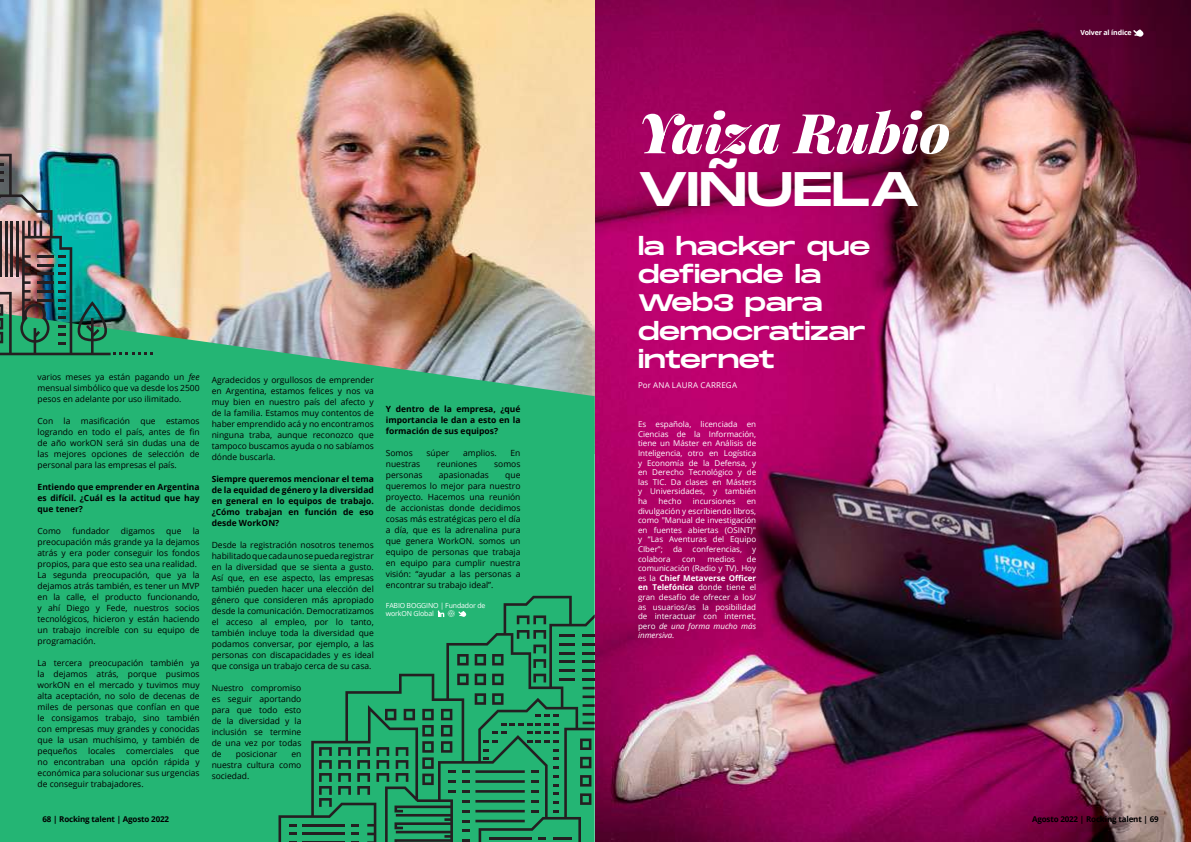
<style>
.page{position:relative;width:1191px;height:842px;background:#fff}
.page>*{position:absolute;margin:0;border:0;box-sizing:border-box;transform-origin:0 0}
.t1{font:italic 900 54.9px "Playfair Display";color:#fff}
.t2{font:48.5px "Monument Extended";letter-spacing:-.01em;color:#fff}
.t3{font:23.9px/28.4px "Monument Extended";letter-spacing:-.01em;color:#fff}
.t4{font:8.5px/11px "Open Sans";color:#000;text-align:justify}
.t5{font:700 8.5px/11px "Open Sans";color:#000;text-align:justify}
.t6{font:8px/9.6px "Open Sans";color:#fff;text-align:justify}
.t7{font:700 8px "Open Sans";letter-spacing:-.02em;color:#000}
.t8{font:8px "Open Sans";letter-spacing:.025em;color:#fff}
.t9{font:7px/8.4px "Open Sans";letter-spacing:-.02em;color:#fff}
.t10{font:700 7px "Open Sans";letter-spacing:-.02em;color:#fff}
.s1{font-style:italic}
.s2{font-weight:700}
</style>
<div class="page">
<img style="left:595px;top:0;width:596px;height:842px">
<svg style="left:1133px;top:29px;width:11px;height:8px"></svg>
<img style="left:0;top:0;width:595px;height:453px">
<svg style="left:0;top:313px;width:594px;height:529px;background:#32b378"></svg>
<svg style="left:236px;top:586px;width:358px;height:256px;background:#249f68"></svg>
<svg style="left:438px;top:610px;width:29px;height:7px"></svg>
<img style="left:0;top:30px;width:152px;height:325px">
<p class="t4" style="left:38px;top:371px;width:164px">varios meses ya están pagando un <span class="s1">fee </span>mensual simbólico que va desde los 2500 pesos en adelante por uso ilimitado.</p>
<p class="t4" style="left:38px;top:415px;width:164px">Con la masificación que estamos logrando en todo el país, antes de fin de año workON será sin dudas una de las mejores opciones de selección de personal para las empresas el país.</p>
<p class="t5" style="left:38px;top:481px;width:164px">Entiendo que emprender en Argentina es difícil. ¿Cuál es la actitud que hay que tener?</p>
<p class="t4" style="left:38px;top:525px;width:25px">Como</p>
<p class="t4" style="left:72px;top:525px;width:39px">fundador</p>
<p class="t4" style="left:121px;top:525px;width:35px">digamos</p>
<p class="t4" style="left:166px;top:525px;width:17px">que</p>
<p class="t4" style="left:38px;top:525px;width:164px;text-align:left;text-indent:155px">la preocupación más grande ya la dejamos atrás y era poder conseguir los fondos propios, para que esto sea una realidad.<br>La segunda preocupación, que ya la dejamos atrás también, es tener un MVP en la calle, el producto funcionando, y ahí Diego y Fede, nuestros socios tecnológicos, hicieron y están haciendo un trabajo increíble con su equipo de programación.</p>
<p class="t4" style="left:38px;top:657px;width:164px">La tercera preocupación también ya la dejamos atrás, porque pusimos workON en el mercado y tuvimos muy alta aceptación, no solo de decenas de miles de personas que confían en que le consigamos trabajo, sino también con empresas muy grandes y conocidas que la usan muchísimo, y también de pequeños</p>
<p class="t4" style="left:88px;top:745px;width:29px">locales</p>
<p class="t4" style="left:126px;top:745px;width:49px">comerciales</p>
<p class="t4" style="left:38px;top:745px;width:164px;text-indent:147px">que no encontraban una opción rápida y económica para solucionar sus urgencias de conseguir trabajadores.</p>
<p class="t4" style="left:212px;top:374px;width:164px">Agradecidos y orgullosos de emprender en Argentina, estamos felices y nos va muy bien en nuestro país del afecto y de la familia. Estamos muy contentos de haber emprendido acá y no encontramos ninguna traba, aunque reconozco que tampoco buscamos ayuda o no sabíamos dónde buscarla.</p>
<p class="t5" style="left:212px;top:473px;width:164px">Siempre queremos mencionar el tema de la equidad de género y la diversidad en general en lo equipos de trabajo. ¿Cómo trabajan en función de eso desde WorkON?</p>
<p class="t4" style="left:212px;top:539px;width:164px">Desde la registración nosotros tenemos habilitado que cada uno se pueda registrar en la diversidad que se sienta a gusto.<br>Así que, en ese aspecto, las empresas también pueden hacer una elección del género que consideren más apropiado desde la comunicación. Democratizamos el acceso al empleo, por lo tanto, también incluye toda la diversidad que podamos conversar, por ejemplo, a las personas con discapacidades y es ideal que consiga un trabajo cerca de su casa.</p>
<p class="t4" style="left:212px;top:682px;width:91px">Nuestro compromiso es seguir aportando para que todo esto de la diversidad y la inclusión se termine de una vez por todas de</p>
<p class="t4" style="left:236px;top:748px;width:43px">posicionar</p>
<p class="t4" style="left:212px;top:748px;width:91px;text-indent:80px">en nuestra cultura como sociedad.</p>
<p class="t5" style="left:386px;top:403px;width:136px">Y dentro de la empresa, ¿qué importancia le dan a esto en la formación de sus equipos?</p>
<p class="t4" style="left:386px;top:447px;width:28px">Somos</p>
<p class="t4" style="left:426px;top:447px;width:24px">súper</p>
<p class="t4" style="left:463px;top:447px;width:35px">amplios.</p>
<p class="t4" style="left:510px;top:447px;width:11px">En</p>
<p class="t4" style="left:386px;top:458px;width:36px">nuestras</p>
<p class="t4" style="left:437px;top:458px;width:42px">reuniones</p>
<p class="t4" style="left:494px;top:458px;width:28px">somos</p>
<p class="t4" style="left:386px;top:469px;width:38px">personas</p>
<p class="t4" style="left:439px;top:469px;width:51px">apasionadas</p>
<p class="t4" style="left:386px;top:469px;width:136px;text-indent:119px">que queremos lo mejor para nuestro proyecto. Hacemos una reunión de accionistas donde decidimos cosas más estratégicas pero el día a día, que es la adrenalina pura que genera WorkON. somos un equipo de personas que trabaja en equipo para cumplir nuestra visión: “ayudar a las personas a encontrar su trabajo ideal”.</p>
<p class="t9" style="left:386px;top:601px;width:101px">FABIO BOGGINO <span class="s1">|</span> Fundador de workON Global</p>
<h1 class="t1" style="left:638px;top:90px;width:314px">Yaiza Rubio</h1>
<h2 class="t2" style="left:638px;top:154px;width:283px">VIÑUELA</h2>
<h3 class="t3" style="left:638px;top:231px;width:234px">la hacker que defiende la<br>Web3 para democratizar internet</h3>
<p class="t8" style="left:638px;top:380px;width:101px">Por ANA LAURA CARREGA</p>
<p class="t6" style="left:638px;top:419px;width:120px">Es española, licenciada en Ciencias de la Información, tiene un Máster en Análisis de Inteligencia, otro en Logística y Economía de la Defensa, y en Derecho Tecnológico y de las TIC. Da clases en Másters y Universidades, y también ha</p>
<p class="t6" style="left:658px;top:496px;width:24px">hecho</p>
<p class="t6" style="left:692px;top:496px;width:44px">incursiones</p>
<p class="t6" style="left:638px;top:496px;width:120px;text-indent:109px">en divulgación y escribiendo libros, como "Manual de investigación en fuentes abiertas (OSINT)" y “Las Aventuras del Equipo CIber”;</p>
<p class="t6" style="left:673px;top:544px;width:11px">da</p>
<p class="t6" style="left:692px;top:544px;width:51px">conferencias,</p>
<p class="t6" style="left:752px;top:544px;width:6px">y</p>
<p class="t6" style="left:638px;top:554px;width:120px;text-indent:109px">de comunicación (Radio y TV). Hoy es la <span class="s2">Chief Metaverse Officer en Telefónica</span> donde tiene el gran desafío de ofrecer a los/ as usuarios/as la posibilidad de interactuar con internet, pero <span class="s1">de una forma mucho más inmersiva.</span></p>
<p class="t6" style="left:638px;top:554px;width:34px">colabora</p>
<p class="t6" style="left:682px;top:554px;width:15px">con</p>
<p class="t6" style="left:707px;top:554px;width:29px">medios</p>
<p class="t10" style="left:1080px;top:28px;width:53px">Volver al índice</p>
<p class="t7" style="left:42px;top:813px;width:128px">68 | Rocking talent | Agosto 2022</p>
<p class="t7" style="left:1032px;top:813px;width:128px">Agosto 2022 | Rocking talent | 69</p>
</div>
